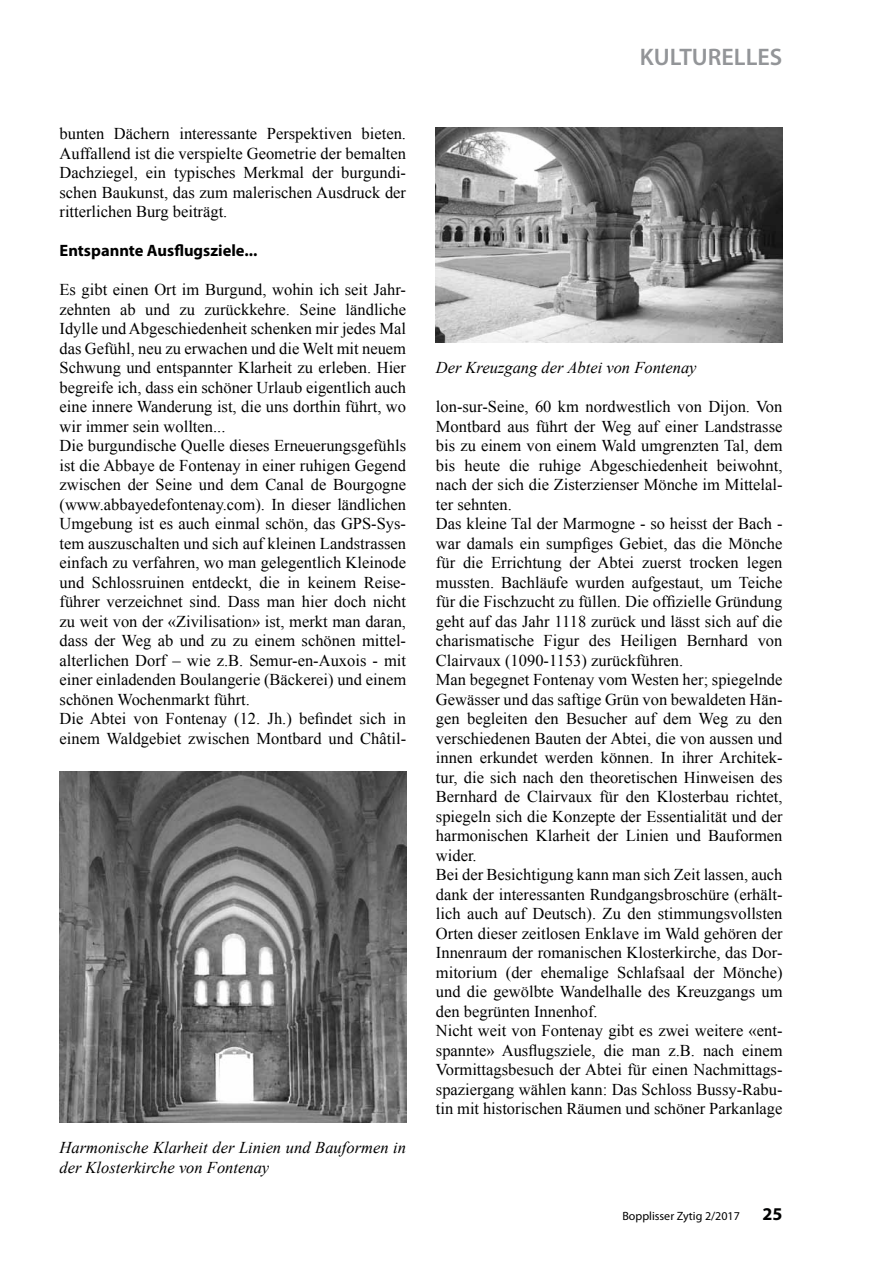
<style>
.page{position:relative;width:893px;height:1263px;background:#fff}
.page>*{position:absolute;margin:0;border:0;box-sizing:border-box;transform-origin:0 0}
.t1{font:600 24px "Myriad Pro";color:#939598}
.t2{font:700 18px "Myriad Pro";color:#000101}
.t3{font:16.5px/19.5px "Times New Roman";color:#000}
.t4{font:italic 16.5px/19.5px "Times New Roman";color:#000}
.t5{font:700 16.5px "Myriad Pro";color:#000}
.t6{font:12px "Myriad Pro";color:#000}
</style>
<div class="page">
<img style="left:60px;top:771px;width:346px;height:351px">
<img style="left:436px;top:128px;width:346px;height:214px">
<p class="t3" style="left:60px;top:123px;width:348px;text-align:justify">bunten Dächern interessante Perspektiven bieten.<br>Auffallend ist die verspielte Geometrie der bemalten Dachziegel, ein typisches Merkmal der burgundi&shy;schen Baukunst, das zum malerischen Ausdruck der ritterlichen Burg beiträgt.</p>
<p class="t5" style="left:60px;top:240px;width:199px">Entspannte Ausflugsziele...</p>
<p class="t3" style="left:60px;top:279px;width:348px">Es gibt einen Ort im Burgund, wohin ich seit Jahr&shy;zehnten ab und zu zurückkehre. Seine ländliche Idylle und Abgeschiedenheit schenken mir jedes Mal das Gefühl, neu zu erwachen und die Welt mit neuem Schwung und entspannter Klarheit zu erleben. Hier begreife ich, dass ein schöner Urlaub eigentlich auch eine innere Wanderung ist, die uns dorthin führt, wo wir immer sein wollten...<br>Die burgundische Quelle dieses Erneuerungsgefühls ist die Abbaye de Fontenay in einer ruhigen Gegend zwischen der Seine und dem Canal de Bourgogne (www.abbayedefontenay.com). In dieser ländlichen Umgebung ist es auch einmal schön, das GPS-Sys&shy;tem auszuschalten und sich auf kleinen Landstrassen einfach zu verfahren, wo man gelegentlich Kleinode und Schlossruinen entdeckt, die in keinem Reise&shy;führer verzeichnet sind. Dass man hier doch nicht zu weit von der «Zivilisation» ist, merkt man daran, dass der Weg ab und zu zu einem schönen mittel&shy;alterlichen Dorf – wie z.B. Semur-en-Auxois - mit einer einladenden Boulangerie (Bäckerei) und einem schönen Wochenmarkt führt.<br>Die Abtei von Fontenay (12. Jh.) befindet sich in einem Waldgebiet zwischen Montbard und Châtil-</p>
<p class="t4" style="left:60px;top:1137px;width:348px">Harmonische Klarheit der Linien und Bauformen in der Klosterkirche von Fontenay</p>
<h1 class="t1" style="left:640px;top:41px;width:144px">KULTURELLES</h1>
<p class="t4" style="left:436px;top:357px;width:262px">Der Kreuzgang der Abtei von Fontenay</p>
<p class="t3" style="left:436px;top:397px;width:348px">lon-sur-Seine, 60 km nordwestlich von Dijon. Von Montbard aus führt der Weg auf einer Landstrasse bis zu einem von einem Wald umgrenzten Tal, dem bis heute die ruhige Abgeschiedenheit beiwohnt, nach der sich die Zisterzienser Mönche im Mittelal&shy;ter sehnten.<br>Das kleine Tal der Marmogne - so heisst der Bach - war damals ein sumpfiges Gebiet, das die Mönche für die Errichtung der Abtei zuerst trocken legen mussten. Bachläufe wurden aufgestaut, um Teiche für die Fischzucht zu füllen. Die offizielle Gründung geht auf das Jahr 1118 zurück und lässt sich auf die charismatische Figur des Heiligen Bernhard von Clairvaux (1090-1153) zurückführen.<br>Man begegnet Fontenay vom Westen her; spiegelnde Gewässer und das saftige Grün von bewaldeten Hän&shy;gen begleiten den Besucher auf dem Weg zu den verschiedenen Bauten der Abtei, die von aussen und innen erkundet werden können. In ihrer Architek&shy;tur, die sich nach den theoretischen Hinweisen des Bernhard de Clairvaux für den Klosterbau richtet, spiegeln sich die Konzepte der Essentialität und der harmonischen Klarheit der Linien und Bauformen wider.<br>Bei der Besichtigung kann man sich Zeit lassen, auch dank der interessanten Rundgangsbroschüre (erhält&shy;lich auch auf Deutsch). Zu den stimmungsvollsten Orten dieser zeitlosen Enklave im Wald gehören der Innenraum der romanischen Klosterkirche, das Dor&shy;mitorium (der ehemalige Schlafsaal der Mönche) und die gewölbte Wandelhalle des Kreuzgangs um den begrünten Innenhof.<br>Nicht weit von Fontenay gibt es zwei weitere «ent&shy;spannte» Ausflugsziele, die man z.B. nach einem Vormittagsbesuch der Abtei für einen Nachmittags&shy;spaziergang wählen kann: Das Schloss Bussy-Rabu&shy;tin mit historischen Räumen und schöner Parkanlage</p>
<p class="t6" style="left:622px;top:1209px;width:119px">Bopplisser Zytig 2/2017</p>
<p class="t2" style="left:762px;top:1203px;width:21px">25</p>
</div>
